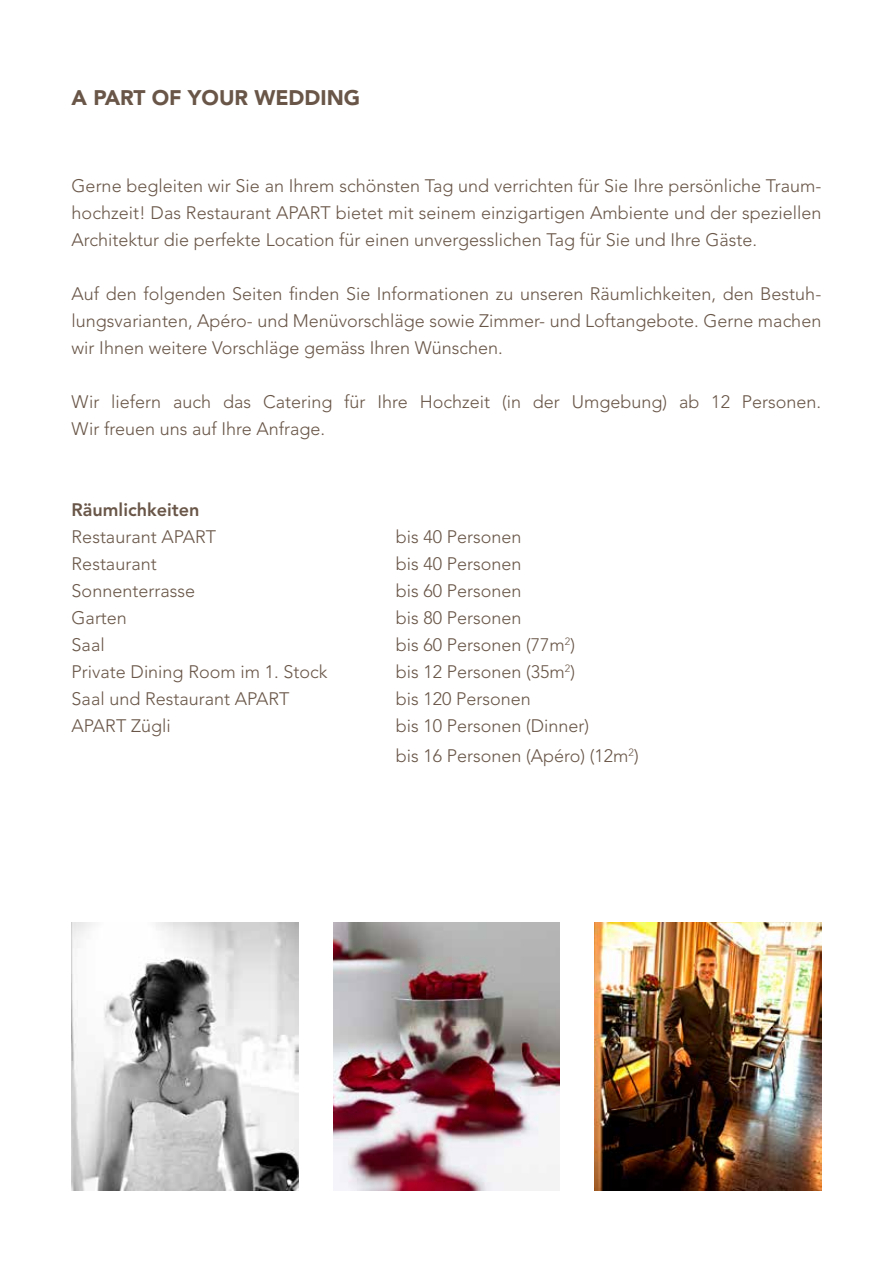
<style>
.page{position:relative;width:893px;height:1263px;background:#fff}
.page>*{position:absolute;margin:0;border:0;box-sizing:border-box;transform-origin:0 0}
.t1{font:900 21px "Avenir";color:#695648}
.t2{font:300 18px/27px "Avenir";color:#695648;text-align:justify}
.t3{font:800 18px "Avenir";color:#695648}
</style>
<div class="page">
<img style="left:595px;top:922px;width:226px;height:268px">
<img style="left:72px;top:922px;width:226px;height:268px">
<img style="left:333px;top:922px;width:227px;height:268px">
<p class="t1" style="left:72px;top:84px;width:290px">A PART OF YOUR WEDDING</p>
<p class="t2" style="left:72px;top:172px;width:751px">Gerne begleiten wir Sie an Ihrem schönsten Tag und verrichten für Sie Ihre persönliche Traum&shy;hochzeit! Das Restaurant APART bietet mit seinem einzigartigen Ambiente und der speziellen Architektur die perfekte Location für einen unvergesslichen Tag für Sie und Ihre Gäste.</p>
<p class="t2" style="left:72px;top:280px;width:751px">Auf den folgenden Seiten finden Sie Informationen zu unseren Räumlichkeiten, den Bestuh&shy;lungsvarianten, Apéro- und Menüvorschläge sowie Zimmer- und Loftangebote. Gerne machen wir Ihnen weitere Vorschläge gemäss Ihren Wünschen.</p>
<p class="t2" style="left:72px;top:388px;width:751px">Wir liefern auch das Catering für Ihre Hochzeit (in der Umgebung) ab 12 Personen.<br>Wir freuen uns auf Ihre Anfrage.</p>
<p class="t3" style="left:72px;top:499px;width:129px">Räumlichkeiten</p>
<p class="t2" style="left:72px;top:523px;width:146px">Restaurant APART</p>
<p class="t2" style="left:396px;top:523px;width:127px">bis 40 Personen</p>
<p class="t2" style="left:72px;top:550px;width:87px">Restaurant</p>
<p class="t2" style="left:396px;top:550px;width:127px">bis 40 Personen</p>
<p class="t2" style="left:72px;top:577px;width:125px">Sonnenterrasse</p>
<p class="t2" style="left:396px;top:577px;width:127px">bis 60 Personen</p>
<p class="t2" style="left:72px;top:604px;width:57px">Garten</p>
<p class="t2" style="left:396px;top:604px;width:127px">bis 80 Personen</p>
<p class="t2" style="left:72px;top:631px;width:35px">Saal</p>
<p class="t2" style="left:396px;top:631px;width:181px">bis 60 Personen (77m<sup>2</sup>)</p>
<p class="t2" style="left:72px;top:658px;width:257px">Private Dining Room im 1. Stock</p>
<p class="t2" style="left:396px;top:658px;width:181px">bis 12 Personen (35m<sup>2</sup>)</p>
<p class="t2" style="left:72px;top:685px;width:219px">Saal und Restaurant APART</p>
<p class="t2" style="left:396px;top:685px;width:137px">bis 120 Personen</p>
<p class="t2" style="left:72px;top:712px;width:101px">APART Zügli</p>
<p class="t2" style="left:396px;top:710px;width:245px;line-height:30px">bis 10 Personen (Dinner)<br>bis 16 Personen (Apéro) (12m<sup>2</sup>)</p>
</div>
